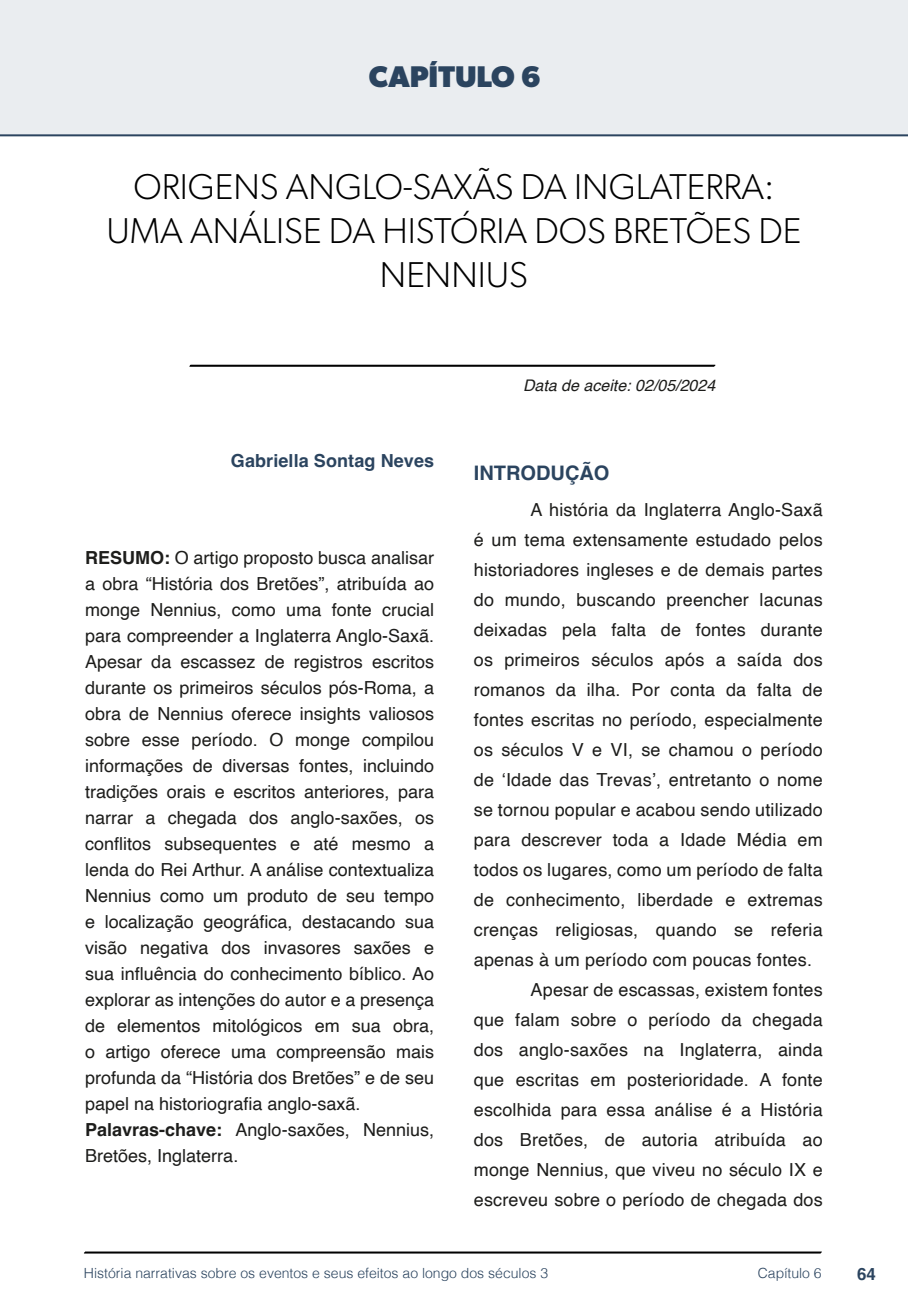
<style>
.page{position:relative;width:908px;height:1304px;background:#fff}
.page>*{position:absolute;margin:0;border:0;box-sizing:border-box;transform-origin:0 0}
.nome_artigos{font:300 36px/44px "Gibson";color:#000;text-align:center}
.capítulos{font:700 30px "Gibson";color:#2b445f}
.TITULOS{font:700 20px "Helvetica";color:#2b445f}
.Resumos_e_PC_TXT{font:18px/26px "Helvetica";color:#1d1d1b;text-align:justify}
.txt{font:18px/30px "Helvetica";letter-spacing:.01em;color:#1d1d1b;text-align:justify}
.nome_autores{font:700 18px "Helvetica";letter-spacing:.005em;color:#2b445f}
.t1{font:700 16.8px "Helvetica";color:#2b445f}
.t2{font:italic 16px "Helvetica";color:#1d1d1b}
.t3{font:300 14px "Helvetica";color:#2b445f}
.s1{font-weight:700}
</style>
<div class="page">
<svg style="left:84px;top:1251px;width:737px;height:3px;background:#515151"></svg>
<div style="left:0;top:0;width:907px;height:136px;background:#eaedf0"></div>
<svg style="left:189px;top:364px;width:526px;height:3px;background:#4f4f4f"></svg>
<div style="left:44px;top:72px;width:68px;height:61px;background:#eaedf0"></div>
<p class="capítulos" style="left:369px;top:58px;width:173px">CAPÍTULO 6</p>
<p class="nome_artigos" style="left:106px;top:164px;width:696px">ORIGENS ANGLO-SAXÃS DA INGLATERRA:<br>UMA ANÁLISE DA HISTÓRIA DOS BRETÕES DE<br>NENNIUS</p>
<p class="nome_autores" style="left:231px;top:450px;width:204px">Gabriella Sontag Neves</p>
<p class="Resumos_e_PC_TXT" style="left:85px;top:546px;width:350px"><span class="s1">RESUMO:</span> O artigo proposto busca analisar a obra “História dos Bretões”, atribuída ao monge Nennius, como uma fonte crucial para compreender a Inglaterra Anglo-Saxã.<br>Apesar da escassez de registros escritos durante os primeiros séculos pós-Roma, a obra de Nennius oferece insights valiosos sobre esse período. O monge compilou informações de diversas fontes, incluindo tradições orais e escritos anteriores, para narrar a chegada dos anglo-saxões, os conflitos subsequentes e até mesmo a lenda do Rei Arthur. A análise contextualiza Nennius como um produto de seu tempo e localização geográfica, destacando sua visão negativa dos invasores saxões e sua influência do conhecimento bíblico. Ao explorar as intenções do autor e a presença de elementos mitológicos em sua obra, o artigo oferece uma compreensão mais profunda da “História dos Bretões” e de seu papel na historiografia anglo-saxã.</p>
<p class="Resumos_e_PC_TXT" style="left:85px;top:1118px;width:350px"><span class="s1">Palavras-chave:</span> Anglo-saxões, Nennius,<br>Bretões, Inglaterra.</p>
<p class="t2" style="left:523px;top:373px;width:194px">Data de aceite: 02/05/2024</p>
<p class="TITULOS" style="left:473px;top:461px;width:137px">INTRODUÇÃO</p>
<p class="txt" style="left:473px;top:495px;width:350px;text-indent:57px">A história da Inglaterra Anglo-Saxã é um tema extensamente estudado pelos historiadores ingleses e de demais partes do mundo, buscando preencher lacunas deixadas pela falta de fontes durante os primeiros séculos após a saída dos romanos da ilha. Por conta da falta de fontes escritas no período, especialmente os séculos V e VI, se chamou o período de ‘Idade das Trevas’, entretanto o nome se tornou popular e acabou sendo utilizado para descrever toda a Idade Média em todos os lugares, como um período de falta de conhecimento, liberdade e extremas crenças religiosas, quando se referia apenas à um período com poucas fontes.</p>
<p class="txt" style="left:473px;top:975px;width:350px;text-indent:57px">Apesar de escassas, existem fontes que falam sobre o período da chegada dos anglo-saxões na Inglaterra, ainda que escritas em posterioridade. A fonte escolhida para essa análise é a História dos Bretões, de autoria atribuída ao monge Nennius, que viveu no século IX e escreveu sobre o período de chegada dos</p>
<p class="t3" style="left:84px;top:1261px;width:465px">História narrativas sobre os eventos e seus efeitos ao longo dos séculos 3</p>
<p class="t3" style="left:757px;top:1261px;width:65px">Capítulo 6</p>
<p class="t1" style="left:856px;top:1264px;width:20px">64</p>
</div>
